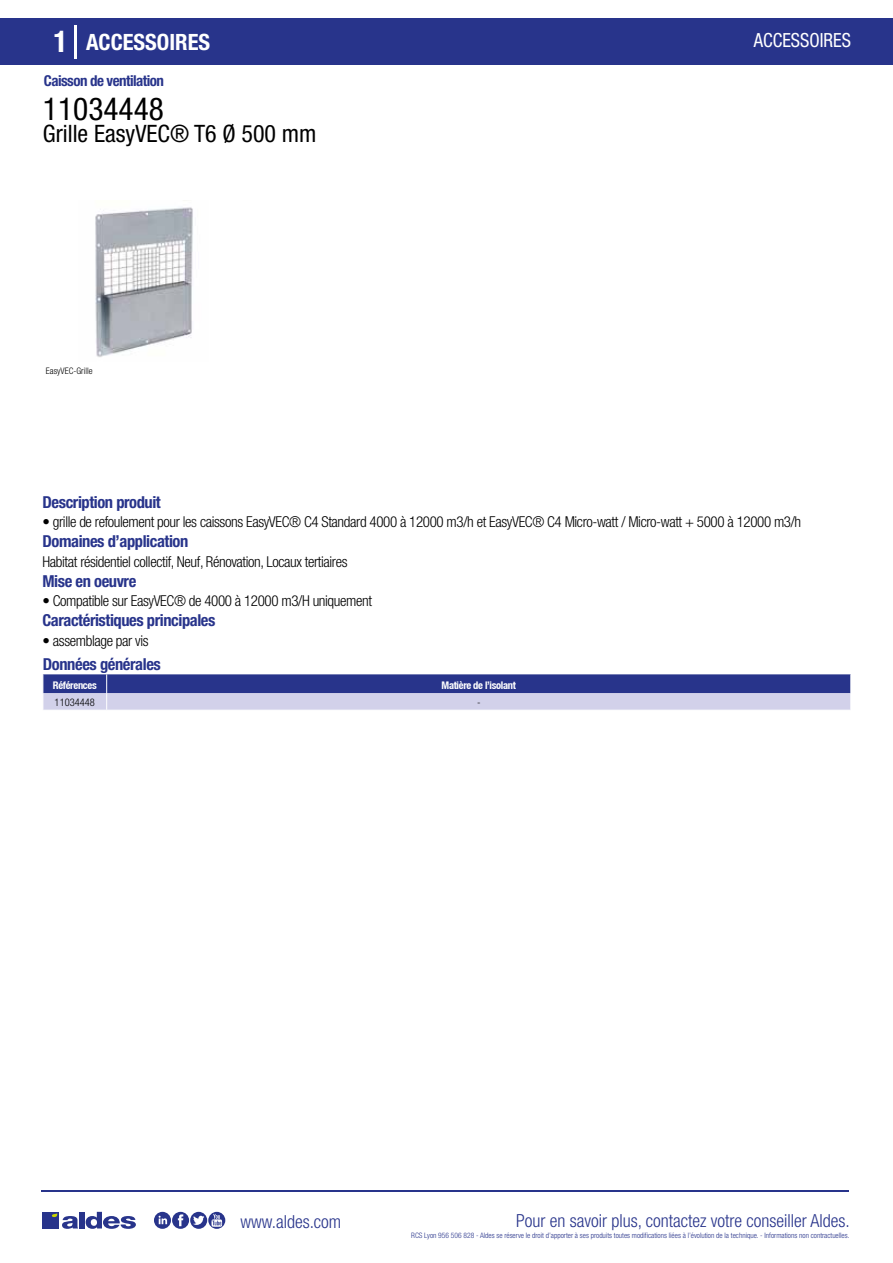
<style>
.page{position:relative;width:893px;height:1263px;background:#fff}
.page>*{position:absolute;margin:0;border:0;box-sizing:border-box;transform-origin:0 0}
.t1{font:condensed 31.5px "Helvetica Neue LT Std";color:#000}
.t2{font:condensed 24px "Helvetica Neue LT Std";color:#000}
.t3{font:700 condensed 22.5px "Helvetica Neue LT Std";color:#fff}
.t4{font:condensed 19.5px "Helvetica Neue LT Std";color:#fff;scale:.95 1}
.t5{font:300 condensed 18px "Helvetica Neue";color:#28348b}
.t6{font:700 condensed 16.5px "Helvetica Neue LT Std";letter-spacing:-.025em;color:#28348b}
.t7{font:300 condensed 15px "Helvetica Neue LT Std";letter-spacing:-.025em;color:#000}
.t8{font:700 condensed 15px "Helvetica Neue LT Std";letter-spacing:-.035em;color:#28348b}
.t9{font:700 condensed 10.5px "Helvetica Neue";letter-spacing:-.03em;color:#fff}
.t10{font:300 condensed 10.5px "Helvetica Neue";color:#000}
.t11{font:300 condensed 9px "Helvetica Neue";color:#000}
.t12{font:300 condensed 7.5px "Helvetica Neue";color:#28348b}
.s1{font-size:30px}
</style>
<div class="page">
<div style="left:0;top:18px;width:893px;height:46px;background:#28348b"></div>
<hr style="left:74px;top:25px;width:2px;height:33px;background:#fff">
<svg style="left:95px;top:207px;width:98px;height:150px"></svg>
<svg style="left:43px;top:674px;width:808px;height:36px;background:#7b80b9"></svg>
<hr style="left:41px;top:1190px;width:808px;height:1px;background:#28348b">
<svg style="left:154px;top:1212px;width:71px;height:17px"></svg>
<div style="left:42px;top:1212px;width:17px;height:16px;background:#28348b"></div>
<div style="left:79px;top:1212px;width:5px;height:16px;background:#28348b"></div>
<svg style="left:86px;top:1212px;width:50px;height:17px"></svg>
<svg style="left:52px;top:1213px;width:26px;height:16px"></svg>
<h3 class="t3" style="left:54px;top:28px;width:158px"><span class="s1">1</span> ACCESSOIRES</h3>
<h3 class="t4" style="left:754px;top:29px;width:104px">ACCESSOIRES</h3>
<p class="t8" style="left:44px;top:71px;width:122px">Caisson de ventilation</p>
<h1 class="t1" style="left:43px;top:91px;width:122px">11034448</h1>
<h2 class="t2" style="left:43px;top:120px;width:275px">Grille EasyVEC® T6 Ø 500 mm</h2>
<p class="t11" style="left:46px;top:365px;width:48px">EasyVEC-Grille</p>
<p class="t6" style="left:43px;top:492px;width:120px">Description produit</p>
<p class="t6" style="left:43px;top:531px;width:147px">Domaines d’application</p>
<p class="t6" style="left:43px;top:571px;width:95px">Mise en oeuvre</p>
<p class="t7" style="left:43px;top:513px;width:760px">• grille de refoulement pour les caissons EasyVEC® C4 Standard 4000 à 12000 m3/h et EasyVEC® C4 Micro-watt / Micro-watt + 5000 à 12000 m3/h</p>
<p class="t7" style="left:43px;top:553px;width:307px">Habitat résidentiel collectif, Neuf, Rénovation, Locaux tertiaires</p>
<p class="t7" style="left:43px;top:592px;width:331px">• Compatible sur EasyVEC® de 4000 à 12000 m3/H uniquement</p>
<p class="t6" style="left:43px;top:610px;width:174px">Caractéristiques principales</p>
<p class="t7" style="left:43px;top:632px;width:108px">• assemblage par vis</p>
<p class="t6" style="left:43px;top:654px;width:119px">Données générales</p>
<p class="t9" style="left:53px;top:679px;width:45px">Références</p>
<p class="t9" style="left:442px;top:679px;width:76px">Matière de l’isolant</p>
<p class="t10" style="left:55px;top:696px;width:42px">11034448</p>
<p class="t10" style="left:477px;top:696px;width:5px">-</p>
<p class="t5" style="left:240px;top:1211px;width:102px">www.aldes.com</p>
<p class="t5" style="left:516px;top:1211px;width:335px">Pour en savoir plus, contactez votre conseiller Aldes.</p>
<p class="t12" style="left:411px;top:1230px;width:440px">RCS Lyon 956 506 828 - Aldes se réserve le droit d’apporter à ses produits toutes modifications liées à l’évolution de la technique. - Informations non contractuelles.</p>
</div>
